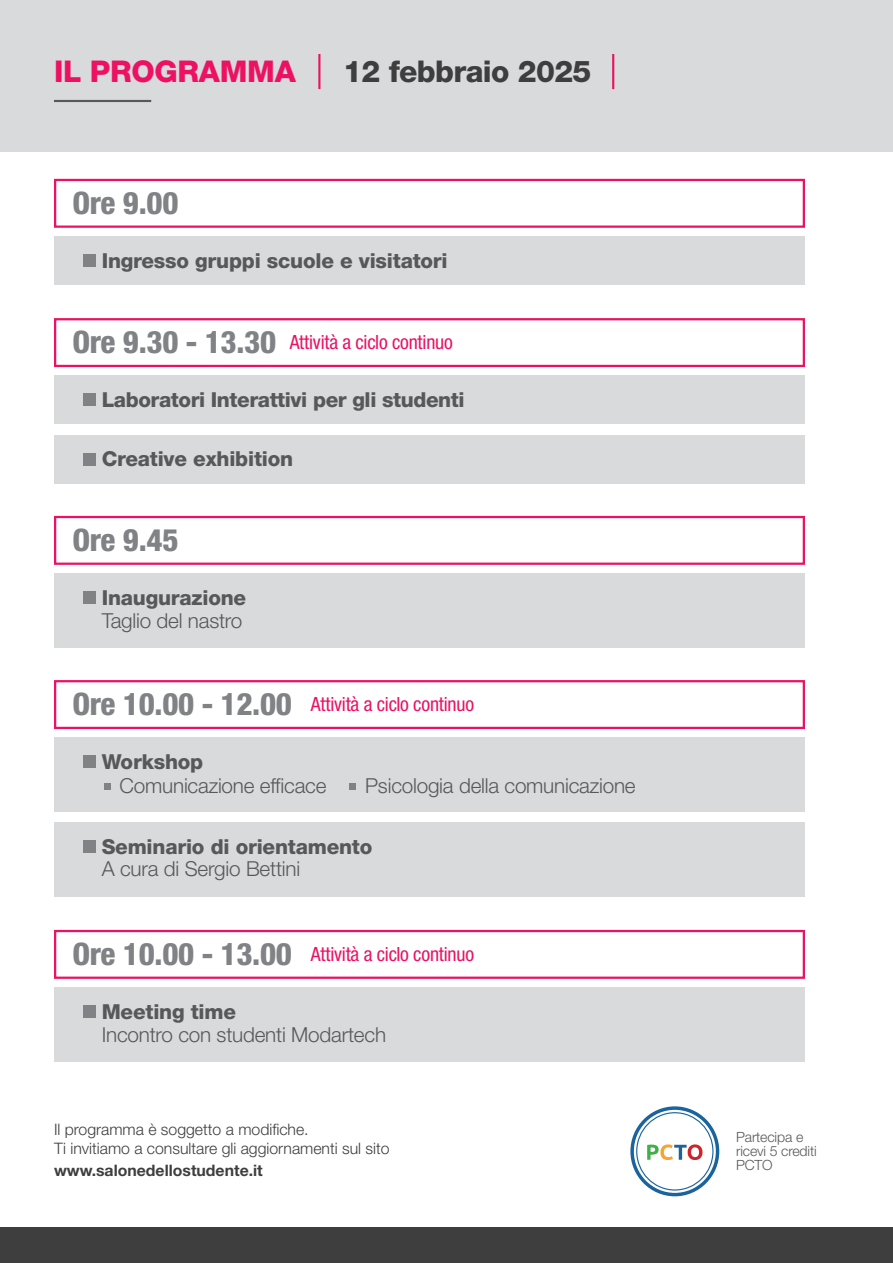
<style>
.page{position:relative;width:893px;height:1263px;background:#fff}
.page>*{position:absolute;margin:0;border:0;box-sizing:border-box;transform-origin:0 0}
.t1{font:800 condensed 31.05px "Helvetica Neue LT Std";letter-spacing:-.01em;color:#808285}
.t2{font:800 30px "Helvetica Neue LT Std";letter-spacing:-.02em;color:#3e3e3f}
.t3{font:800 30px "Helvetica Neue LT Std";letter-spacing:-.01em;color:#ec1163}
.t4{font:800 20.7px "Helvetica Neue LT Std";letter-spacing:-.01em;color:#57585a}
.t5{font:300 20.7px "Helvetica Neue LT Std";letter-spacing:-.01em;color:#57585a}
.t6{font:condensed 19.65px "Helvetica Neue LT Std";letter-spacing:-.01em;color:#ec1163}
.t7{font:300 15.75px/19px "Helvetica Neue LT Std";color:#3e3e3f}
.t8{font:700 15.75px "Helvetica Neue LT Std";color:#3e3e3f}
.t9{font:300 14.1px/14.1px "Helvetica Neue LT Std";letter-spacing:-.01em;color:#57585a}
.s1{font-weight:800;font-size:31.05px;color:#808285}
</style>
<div class="page">
<div style="left:0;top:1228px;width:893px;height:35px;background:#3e3e3f"></div>
<div style="left:0;top:0;width:893px;height:152px;background:#d9dadc"></div>
<hr style="left:54px;top:100px;width:97px;height:2px;background:#57585a">
<hr style="left:318px;top:54px;width:2px;height:35px;background:#ec1163">
<hr style="left:612px;top:54px;width:2px;height:35px;background:#ec1163">
<div style="left:630px;top:1106px;width:89px;height:90px;border:3px solid #1a649e;border-radius:50%"></div>
<div style="left:636px;top:1112px;width:77px;height:78px;border:1px solid #1a649e;border-radius:50%"></div>
<svg style="left:647px;top:1144px;width:55px;height:16px"></svg>
<div style="left:54px;top:236px;width:751px;height:49px;background:#d9dadc"></div>
<div style="left:54px;top:179px;width:751px;height:49px;border:2px solid #ec1163"></div>
<div style="left:83px;top:254px;width:13px;height:13px;background:#808285"></div>
<div style="left:54px;top:573px;width:751px;height:74px;background:#d9dadc"></div>
<div style="left:54px;top:516px;width:751px;height:49px;border:2px solid #ec1163"></div>
<div style="left:83px;top:591px;width:13px;height:13px;background:#808285"></div>
<div style="left:54px;top:987px;width:751px;height:74px;background:#d9dadc"></div>
<div style="left:54px;top:930px;width:751px;height:49px;border:2px solid #ec1163"></div>
<div style="left:83px;top:1005px;width:13px;height:13px;background:#808285"></div>
<div style="left:54px;top:375px;width:751px;height:49px;background:#d9dadc"></div>
<div style="left:54px;top:435px;width:751px;height:49px;background:#d9dadc"></div>
<div style="left:54px;top:318px;width:751px;height:49px;border:2px solid #ec1163"></div>
<div style="left:83px;top:394px;width:13px;height:12px;background:#808285"></div>
<div style="left:83px;top:453px;width:13px;height:12px;background:#808285"></div>
<div style="left:54px;top:737px;width:751px;height:75px;background:#d9dadc"></div>
<div style="left:54px;top:822px;width:751px;height:74px;background:#d9dadc"></div>
<div style="left:54px;top:680px;width:751px;height:49px;border:2px solid #ec1163"></div>
<div style="left:83px;top:755px;width:13px;height:13px;background:#808285"></div>
<div style="left:104px;top:783px;width:6px;height:7px;background:#808285"></div>
<div style="left:350px;top:783px;width:6px;height:7px;background:#808285"></div>
<div style="left:83px;top:840px;width:13px;height:12px;background:#808285"></div>
<h2 class="t3" style="left:54px;top:54px;width:243px">IL PROGRAMMA</h2>
<h2 class="t2" style="left:343px;top:54px;width:250px">12 febbraio 2025</h2>
<h1 class="t1" style="left:72px;top:184px;width:108px">Ore 9.00</h1>
<p class="t4" style="left:102px;top:248px;width:347px">Ingresso gruppi scuole e visitatori</p>
<p class="t6" style="left:72px;top:331px;width:382px"><span class="s1">Ore 9.30 - 13.30</span> Attività a ciclo continuo</p>
<p class="t4" style="left:102px;top:387px;width:364px">Laboratori Interattivi per gli studenti</p>
<p class="t4" style="left:102px;top:447px;width:193px">Creative exhibition</p>
<h1 class="t1" style="left:72px;top:521px;width:108px">Ore 9.45</h1>
<p class="t4" style="left:102px;top:585px;width:146px">Inaugurazione</p>
<p class="t5" style="left:102px;top:607px;width:142px">Taglio del nastro</p>
<p class="t6" style="left:72px;top:692px;width:403px"><span class="s1">Ore 10.00 - 12.00</span> Attività a ciclo continuo</p>
<p class="t4" style="left:102px;top:749px;width:103px">Workshop</p>
<p class="t5" style="left:120px;top:773px;width:208px">Comunicazione efficace</p>
<p class="t5" style="left:365px;top:773px;width:272px">Psicologia della comunicazione</p>
<p class="t4" style="left:102px;top:834px;width:272px">Seminario di orientamento</p>
<p class="t5" style="left:102px;top:856px;width:200px">A cura di Sergio Bettini</p>
<h1 class="t1" style="left:72px;top:935px;width:221px">Ore 10.00 - 13.00</h1>
<p class="t6" style="left:311px;top:942px;width:165px">Attività a ciclo continuo</p>
<p class="t4" style="left:102px;top:999px;width:136px">Meeting time</p>
<p class="t5" style="left:102px;top:1021px;width:286px">Incontro con studenti Modartech</p>
<p class="t7" style="left:54px;top:1120px;width:337px">Il programma è soggetto a modifiche.<br>Ti invitiamo a consultare gli aggiornamenti sul sito</p>
<p class="t8" style="left:54px;top:1161px;width:210px">www.salonedellostudente.it</p>
<p class="t9" style="left:736px;top:1129px;width:82px">Partecipa e ricevi 5 crediti<br>PCTO</p>
</div>
